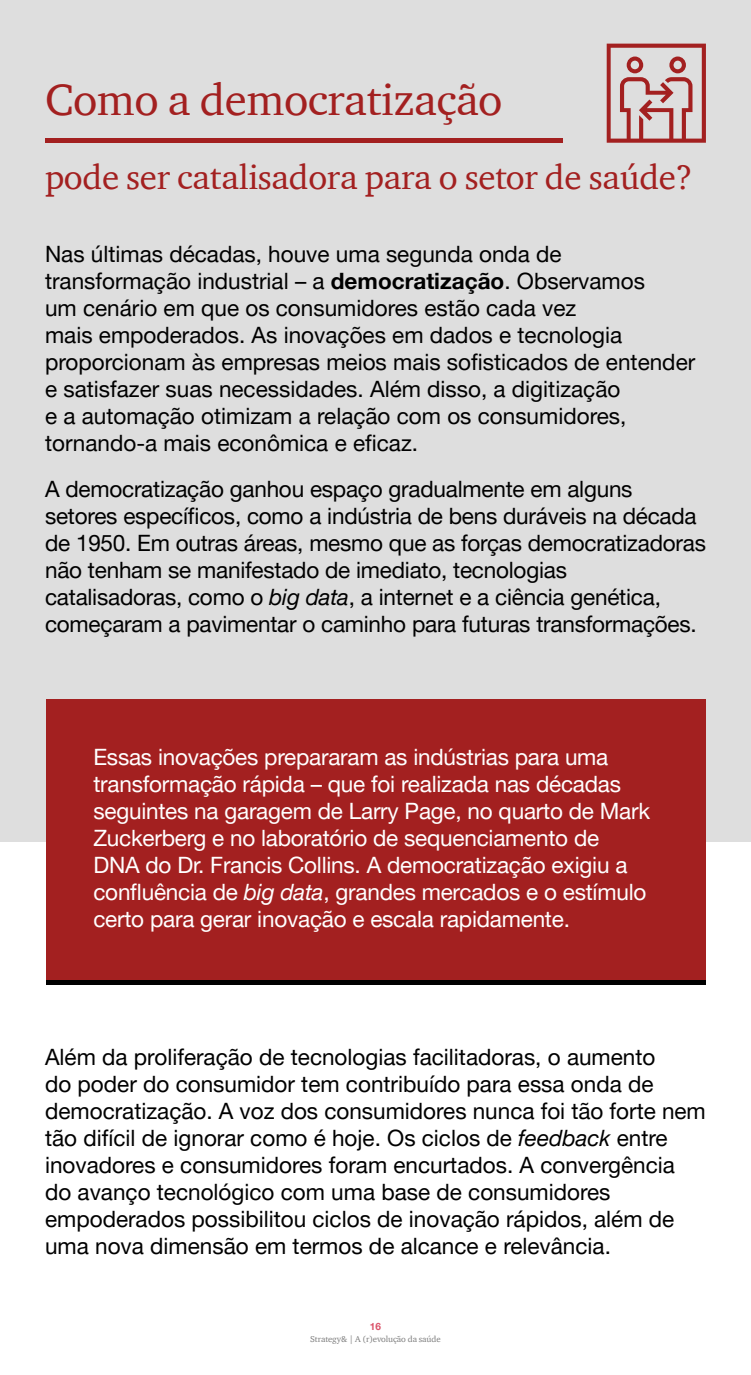
<style>
.page{position:relative;width:751px;height:1375px;background:#fff}
.page>*{position:absolute;margin:0;border:0;box-sizing:border-box;transform-origin:0 0}
.t1{font:45px "ITC Charter Com";letter-spacing:-.01em;color:#a32020}
.t2{font:35px "ITC Charter Com";letter-spacing:-.01em;color:#a32020}
.t3{font:22.5px/27px "Helvetica Neue LT Pro";color:#000}
.t4{font:22.5px/27px "Helvetica Neue LT Pro";letter-spacing:-.01em;color:#fff}
.t5{font:700 10px "Helvetica Neue LT Pro";color:#db536a}
.t6{font:8.75px "ITC Charter Com";letter-spacing:-.01em;color:#7d7d7d}
.s1{font-weight:700}
.s2{font-style:italic}
</style>
<div class="page">
<div style="left:0;top:0;width:750px;height:842px;background:#dedede"></div>
<hr style="left:45px;top:139px;width:517px;height:4px;background:#a32020">
<div style="left:46px;top:699px;width:658px;height:286px;background:#a32020"></div>
<div style="left:46px;top:980px;width:658px;height:5px;background:#000"></div>
<svg style="left:606px;top:44px;width:99px;height:99px"></svg>
<h1 class="t1" style="left:45px;top:72px;width:458px">Como a democratização</h1>
<h2 class="t2" style="left:45px;top:156px;width:648px">pode ser catalisadora para o setor de saúde?</h2>
<p class="t3" style="left:45px;top:240px;width:651px">Nas últimas décadas, houve uma segunda onda de transformação industrial – a <span class="s1">democratização</span>. Observamos<br>um cenário em que os consumidores estão cada vez<br>mais empoderados. As inovações em dados e tecnologia proporcionam às empresas meios mais sofisticados de entender e satisfazer suas necessidades. Além disso, a digitização<br>e a automação otimizam a relação com os consumidores, tornando-a mais econômica e eficaz.</p>
<p class="t3" style="left:45px;top:475px;width:662px">A democratização ganhou espaço gradualmente em alguns setores específicos, como a indústria de bens duráveis na década de 1950. Em outras áreas, mesmo que as forças democratizadoras não tenham se manifestado de imediato, tecnologias catalisadoras, como o <span class="s2">big data</span>, a internet e a ciência genética, começaram a pavimentar o caminho para futuras transformações.</p>
<p class="t4" style="left:93px;top:743px;width:557px">Essas inovações prepararam as indústrias para uma transformação rápida – que foi realizada nas décadas seguintes na garagem de Larry Page, no quarto de Mark Zuckerberg e no laboratório de sequenciamento de DNA do Dr. Francis Collins. A democratização exigiu a confluência de <span class="s2">big data</span>, grandes mercados e o estímulo certo para gerar inovação e escala rapidamente.</p>
<p class="t3" style="left:45px;top:1043px;width:661px">Além da proliferação de tecnologias facilitadoras, o aumento<br>do poder do consumidor tem contribuído para essa onda de democratização. A voz dos consumidores nunca foi tão forte nem tão difícil de ignorar como é hoje. Os ciclos de <span class="s2">feedback</span> entre inovadores e consumidores foram encurtados. A convergência do avanço tecnológico com uma base de consumidores empoderados possibilitou ciclos de inovação rápidos, além de uma nova dimensão em termos de alcance e relevância.</p>
<p class="t5" style="left:369px;top:1320px;width:13px">16</p>
<p class="t6" style="left:310px;top:1334px;width:132px">Strategy&amp; | A (r)evolução da saúde</p>
</div>
